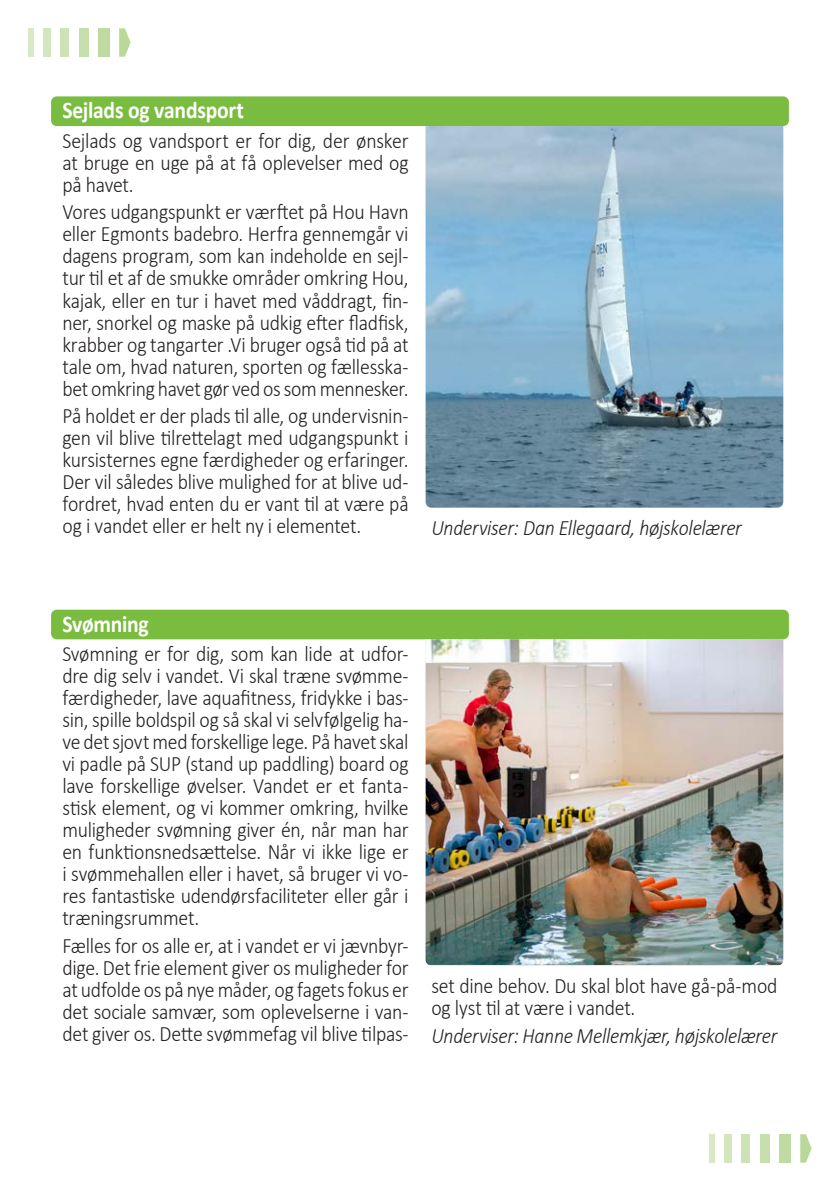
<style>
.page{position:relative;width:840px;height:1191px;background:#fff}
.page>*{position:absolute;margin:0;border:0;box-sizing:border-box;transform-origin:0 0}
.Overskrift_farvet_bj{font:700 24px "Calibri";letter-spacing:-.01em;color:#fff;scale:.9 1}
.Brødtekst_2-spaltet{font:300 22px/22px "Calibri";letter-spacing:-.015em;color:#231f20;text-align:justify;scale:.9 1}
.Underviser{font:italic 300 22px "Calibri";letter-spacing:-.02em;color:#231f20;scale:.9 1}
</style>
<div class="page">
<div style="left:28px;top:28px;width:6px;height:29px;background:#d9e9c8"></div>
<div style="left:44px;top:28px;width:7px;height:29px;background:#d4e6be"></div>
<div style="left:60px;top:28px;width:9px;height:29px;background:#cde3b5"></div>
<div style="left:98px;top:28px;width:11px;height:29px;background:#c0dba2"></div>
<div style="left:79px;top:28px;width:9px;height:29px;background:#c7dfac"></div>
<svg style="left:119px;top:28px;width:11px;height:29px"></svg>
<div style="left:709px;top:1134px;width:5px;height:28px;background:#d9e9c8"></div>
<div style="left:724px;top:1134px;width:7px;height:28px;background:#d4e6be"></div>
<div style="left:741px;top:1134px;width:8px;height:28px;background:#cde3b5"></div>
<div style="left:778px;top:1134px;width:12px;height:28px;background:#c0dba2"></div>
<div style="left:759px;top:1134px;width:10px;height:28px;background:#c7dfac"></div>
<svg style="left:800px;top:1134px;width:11px;height:28px"></svg>
<div style="left:51px;top:96px;width:737px;height:30px;background:#7abc3f;border-radius:6px"></div>
<div style="left:51px;top:609px;width:737px;height:30px;background:#7abc3f;border-radius:6px"></div>
<img style="left:425px;top:126px;width:357px;height:381px">
<img style="left:425px;top:639px;width:357px;height:326px">
<p class="Overskrift_farvet_bj" style="left:62px;top:95px;width:203px">Sejlads og vandsport</p>
<p class="Brødtekst_2-spaltet" style="left:62px;top:129px;width:386px">Sejlads og vandsport er for dig, der ønsker at bruge en uge på at få oplevelser med og på havet.</p>
<p class="Brødtekst_2-spaltet" style="left:62px;top:201px;width:386px">Vores udgangspunkt er værftet på Hou Havn eller Egmonts badebro. Herfra gennemgår vi dagens program, som kan indeholde en sejl&shy;tur til et af de smukke områder omkring Hou, kajak, eller en tur i havet med våddragt, fin&shy;ner, snorkel og maske på udkig efter fladfisk, krabber og tangarter .Vi bruger også tid på at tale om, hvad naturen, sporten og fællesska&shy;bet omkring havet gør ved os som mennesker.</p>
<p class="Brødtekst_2-spaltet" style="left:62px;top:405px;width:386px">På holdet er der plads til alle, og undervisnin&shy;gen vil blive tilrettelagt med udgangspunkt i kursisternes egne færdigheder og erfaringer.<br>Der vil således blive mulighed for at blive ud&shy;fordret, hvad enten du er vant til at være på og i vandet eller er helt ny i elementet.</p>
<p class="Underviser" style="left:431px;top:514px;width:346px">Underviser: Dan Ellegaard, højskolelærer</p>
<p class="Overskrift_farvet_bj" style="left:62px;top:608px;width:97px">Svømning</p>
<p class="Brødtekst_2-spaltet" style="left:62px;top:642px;width:386px">Svømning er for dig, som kan lide at udfor&shy;dre dig selv i vandet. Vi skal træne svømme&shy;færdigheder, lave aquafitness, fridykke i bas&shy;sin, spille boldspil og så skal vi selvfølgelig ha&shy;ve det sjovt med forskellige lege. På havet skal vi padle på SUP (stand up paddling) board og lave forskellige øvelser. Vandet er et fanta&shy;stisk element, og vi kommer omkring, hvilke muligheder svømning giver én, når man har en funktionsnedsættelse. Nå r vi ikke lige er i svømmehallen eller i havet, så bruger vi vo&shy;res fantastiske udendørsfaciliteter eller går i træningsrummet.</p>
<p class="Brødtekst_2-spaltet" style="left:62px;top:934px;width:386px">Fælles for os alle er, at i vandet er vi jævnbyr&shy;dige. Det frie element giver os muligheder for at udfolde os på nye måder, og fagets fokus er det sociale samvær, som oplevelserne i van&shy;det giver os. Dette svømmefag vil blive tilpas-</p>
<p class="Brødtekst_2-spaltet" style="left:431px;top:974px;width:386px">set dine behov. Du skal blot have gå-på-mod og lyst til at være i vandet.</p>
<p class="Underviser" style="left:431px;top:1022px;width:386px">Underviser: Hanne Mellemkjær, højskolelærer</p>
</div>
